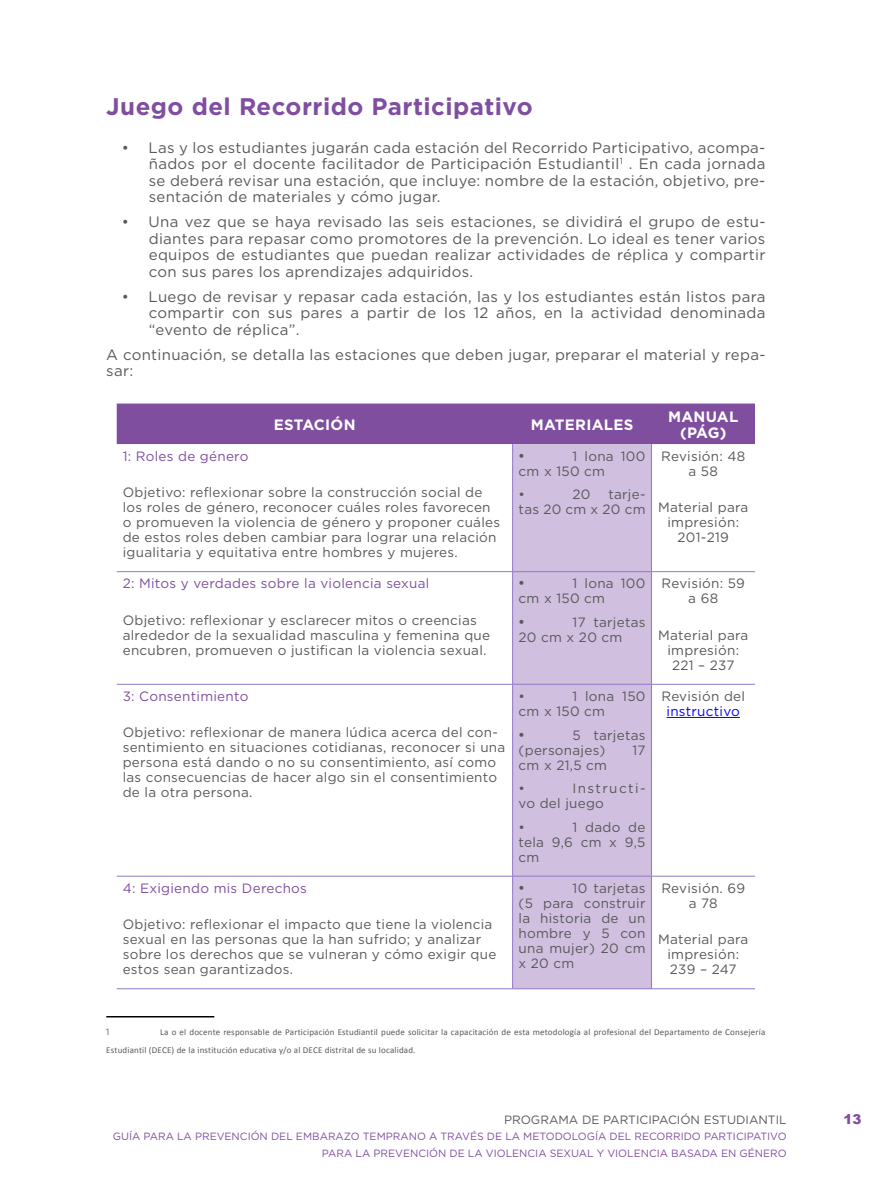
<style>
.page{position:relative;width:893px;height:1191px;background:#fff}
.page>*{position:absolute;margin:0;border:0;box-sizing:border-box;transform-origin:0 0}
.t1{font:700 24px "Gotham";letter-spacing:.02em;color:#804e9f}
.t2{font:15px/16.5px "Gotham";letter-spacing:.02em;color:#58595b;text-align:justify}
.t3{font:700 15px/16.5px "Gotham";letter-spacing:.02em;color:#fff;text-align:center}
.t4{font:13.5px/15px "Gotham";letter-spacing:.02em;color:#58595b}
.t5{font:13.5px "Gotham";letter-spacing:.02em;color:#804e9f}
.t6{font:13.5px/15px "Gotham";letter-spacing:.095em;color:#58595b}
.t7{font:13.5px "Gotham";letter-spacing:.02em;color:#00f}
.t8{font:13.5px "Symbol";color:#58595b}
.t9{font:900 13.5px "Arial";color:#804e9f}
.t10{font:12px "Gotham";color:#58595b}
.t11{font:10.5px/16.5px "Gotham";color:#804e9f;text-align:right}
.t12{font:9px/18px "Calibri";letter-spacing:.02em;color:#58595b}
.t13{font:9px "Gotham";color:#58595b}
</style>
<div class="page">
<div style="left:117px;top:403px;width:638px;height:41px;background:#804e9f"></div>
<div style="left:513px;top:444px;width:138px;height:544px;background:#d0bfde"></div>
<hr style="left:512px;top:444px;width:1px;height:127px;background:#8f7ac9">
<hr style="left:651px;top:444px;width:1px;height:127px;background:#8f7ac9">
<hr style="left:117px;top:571px;width:396px;height:1px;background:#8f7ac9">
<hr style="left:513px;top:571px;width:138px;height:1px;background:#8f7ac9">
<hr style="left:512px;top:572px;width:1px;height:112px;background:#8f7ac9">
<hr style="left:651px;top:571px;width:104px;height:1px;background:#8f7ac9">
<hr style="left:651px;top:572px;width:1px;height:112px;background:#8f7ac9">
<hr style="left:117px;top:684px;width:396px;height:1px;background:#8f7ac9">
<hr style="left:513px;top:684px;width:138px;height:1px;background:#8f7ac9">
<hr style="left:512px;top:684px;width:1px;height:192px;background:#8f7ac9">
<hr style="left:651px;top:684px;width:104px;height:1px;background:#8f7ac9">
<hr style="left:651px;top:684px;width:1px;height:192px;background:#8f7ac9">
<hr style="left:117px;top:876px;width:396px;height:1px;background:#8f7ac9">
<hr style="left:513px;top:876px;width:138px;height:1px;background:#8f7ac9">
<hr style="left:512px;top:876px;width:1px;height:112px;background:#8f7ac9">
<hr style="left:651px;top:876px;width:104px;height:1px;background:#8f7ac9">
<hr style="left:651px;top:876px;width:1px;height:112px;background:#8f7ac9">
<hr style="left:117px;top:988px;width:396px;height:1px;background:#8f7ac9">
<hr style="left:513px;top:988px;width:138px;height:1px;background:#8f7ac9">
<hr style="left:651px;top:988px;width:104px;height:1px;background:#8f7ac9">
<hr style="left:667px;top:717px;width:73px;height:1px;background:#00f">
<hr style="left:106px;top:1016px;width:108px;height:1px;background:#000">
<h1 class="t1" style="left:106px;top:90px;width:428px">Juego del Recorrido Participativo</h1>
<p class="t2" style="left:149px;top:139px;width:618px;text-indent:-27px">• Las y los estudiantes jugarán cada estación del Recorrido Participativo, acompa&shy;ñados por el docente facilitador de Participación Estudiantil<sup>1</sup> . En cada jornada se deberá revisar una estación, que incluye: nombre de la estación, objetivo, pre&shy;sentación de materiales y cómo jugar.</p>
<p class="t2" style="left:149px;top:213px;width:618px;text-indent:-27px">• Una vez que se haya revisado las seis estaciones, se dividirá el grupo de estu&shy;diantes para repasar como promotores de la prevención. Lo ideal es tener varios equipos de estudiantes que puedan realizar actividades de réplica y compartir con sus pares los aprendizajes adquiridos.</p>
<p class="t2" style="left:149px;top:288px;width:618px;text-indent:-27px">• Luego de revisar y repasar cada estación, las y los estudiantes están listos para compartir con sus pares a partir de los 12 años, en la actividad denominada “evento de réplica”.</p>
<p class="t2" style="left:106px;top:346px;width:661px">A continuación, se detalla las estaciones que deben jugar, preparar el material y repa&shy;sar:</p>
<p class="t3" style="left:274px;top:416px;width:83px">ESTACIÓN</p>
<p class="t3" style="left:531px;top:416px;width:104px">MATERIALES</p>
<p class="t3" style="left:668px;top:408px;width:72px">MANUAL (PÁG)</p>
<p class="t5" style="left:123px;top:447px;width:127px">1: Roles de género</p>
<p class="t4" style="left:123px;top:484px;width:379px">Objetivo: reflexionar sobre la construcción social de los roles de género, reconocer cuáles roles favorecen o promueven la violencia de género y proponer cuáles de estos roles deben cambiar para lograr una relación igualitaria y equitativa entre hombres y mujeres.</p>
<p class="t4" style="left:661px;top:448px;width:86px;text-align:center">Revisión: 48 a 58</p>
<p class="t4" style="left:658px;top:499px;width:92px;text-align:center">Material para impresión:<br>201-219</p>
<p class="t4" style="left:519px;top:448px;width:128px;text-indent:54px">1 lona 100 cm x 150 cm</p>
<p class="t4" style="left:519px;top:487px;width:8px">•</p>
<p class="t4" style="left:572px;top:487px;width:20px">20</p>
<p class="t8" style="left:519px;top:450px;width:8px">•</p>
<p class="t4" style="left:519px;top:487px;width:128px;text-align:right">tarje-<br>tas 20 cm x 20 cm</p>
<p class="t5" style="left:123px;top:575px;width:308px">2: Mitos y verdades sobre la violencia sexual</p>
<p class="t4" style="left:123px;top:612px;width:369px">Objetivo: reflexionar y esclarecer mitos o creencias alrededor de la sexualidad masculina y femenina que encubren, promueven o justifican la violencia sexual.</p>
<p class="t5" style="left:123px;top:687px;width:127px">3: Consentimiento</p>
<p class="t4" style="left:123px;top:725px;width:384px">Objetivo: reflexionar de manera lúdica acerca del con&shy;sentimiento en situaciones cotidianas, reconocer si una persona está dando o no su consentimiento, así como las consecuencias de hacer algo sin el consentimiento de la otra persona.</p>
<p class="t5" style="left:123px;top:879px;width:186px">4: Exigiendo mis Derechos</p>
<p class="t4" style="left:123px;top:916px;width:375px">Objetivo: reflexionar el impacto que tiene la violencia sexual en las personas que la han sufrido; y analizar sobre los derechos que se vulneran y cómo exigir que estos sean garantizados.</p>
<p class="t4" style="left:519px;top:576px;width:128px;text-indent:54px">1 lona 100 cm x 150 cm</p>
<p class="t8" style="left:519px;top:616px;width:8px">•</p>
<p class="t8" style="left:519px;top:577px;width:8px">•</p>
<p class="t4" style="left:519px;top:614px;width:128px;text-indent:54px">17 tarjetas<br>20 cm x 20 cm</p>
<p class="t4" style="left:519px;top:688px;width:128px;text-indent:54px">1 lona 150 cm x 150 cm</p>
<p class="t8" style="left:519px;top:728px;width:8px">•</p>
<p class="t4" style="left:519px;top:688px;width:8px">•</p>
<p class="t4" style="left:519px;top:727px;width:128px;text-indent:54px">5 tarjetas (personajes)</p>
<p class="t4" style="left:632px;top:742px;width:15px">17</p>
<p class="t4" style="left:519px;top:752px;width:90px;line-height:23.5px">cm x 21,5 cm •</p>
<p class="t6" style="left:519px;top:780px;width:128px;text-indent:54px">Instructi&shy;vo del juego</p>
<p class="t4" style="left:519px;top:819px;width:8px">•</p>
<p class="t4" style="left:519px;top:819px;width:128px;text-align:justify;text-indent:54px">1 dado de tela 9,6 cm x 9,5 cm</p>
<p class="t4" style="left:661px;top:576px;width:85px;text-align:center">Revisión: 59 a 68</p>
<p class="t4" style="left:658px;top:627px;width:92px;text-align:center">Material para impresión:<br>221 – 237</p>
<p class="t4" style="left:661px;top:688px;width:85px">Revisión del</p>
<p class="t7" style="left:667px;top:702px;width:75px">instructivo</p>
<p class="t4" style="left:519px;top:880px;width:128px;text-align:justify;text-indent:54px">10 tarjetas (5 para construir la historia de un hombre y 5 con una mujer) 20 cm x 20 cm</p>
<p class="t4" style="left:661px;top:880px;width:85px;text-align:center">Revisión. 69 a 78</p>
<p class="t8" style="left:519px;top:881px;width:8px">•</p>
<p class="t4" style="left:658px;top:931px;width:92px;text-align:center">Material para impresión:<br>239 – 247</p>
<p class="t13" style="left:106px;top:1025px;width:5px">1</p>
<p class="t12" style="left:106px;top:1022px;width:660px;text-indent:54px">La o el docente responsable de Participación Estudiantil puede solicitar la capacitación de esta metodología al profesional del Departamento de Consejería<br>Estudiantil (DECE) de la institución educativa y/o al DECE distrital de su localidad.</p>
<p class="t10" style="left:504px;top:1111px;width:284px">PROGRAMA DE PARTICIPACIÓN ESTUDIANTIL</p>
<p class="t11" style="left:113px;top:1128px;width:675px">GUÍA PARA LA PREVENCIÓN DEL EMBARAZO TEMPRANO A TRAVÉS DE LA METODOLOGÍA DEL RECORRIDO PARTICIPATIVO<br>PARA LA PREVENCIÓN DE LA VIOLENCIA SEXUAL Y VIOLENCIA BASADA EN GÉNERO</p>
<p class="t9" style="left:843px;top:1109px;width:20px">13</p>
</div>
